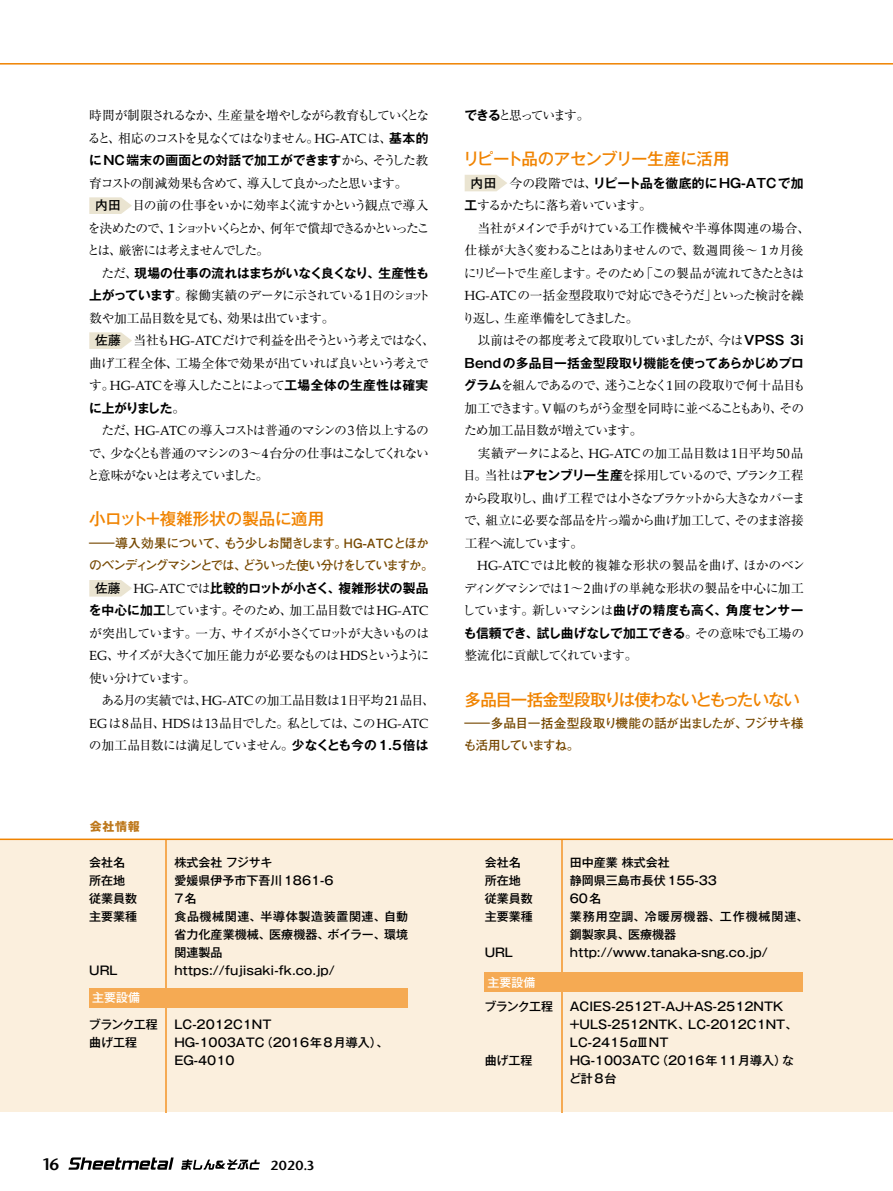
<style>
.page{position:relative;width:893px;height:1191px;background:#fff}
.page>*{position:absolute;margin:0;border:0;box-sizing:border-box;transform-origin:0 0}
.t1{font:500 16.5px "Gothic MB101 Pr 5";letter-spacing:-.065em;color:#f08300}
.t2{font:500 16.5px "Gothic MB101 Pr 5";letter-spacing:-.04em;color:#f08300}
.t3{font:500 16.5px "Gothic MB101 Pr 5";color:#f08300}
.t4{font:15.9px "Stone Sans Semi Boold";color:#000}
.t5{font:12.75px/22.5px "Ryumin Pro";letter-spacing:-.085em;color:#000;text-align:justify}
.t6{font:700 12.75px/22.5px "Gothic MB101 Pr 5 De";color:#000}
.t7{font:700 12.75px/22.5px "Futo Go B101 Pr 5";letter-spacing:-.085em;color:#764800;scale:2 1}
.t8{font:12.75px "Ryumin Pro";letter-spacing:-.105em;color:#000}
.t9{font:12.75px/22.5px "Ryumin Pro";letter-spacing:-.02em;color:#000;text-align:right}
.t10{font:12.75px "Ryumin Pro";letter-spacing:-.16em;color:#000}
.t11{font:12.75px "Ryumin Pro";letter-spacing:-.115em;color:#000}
.t12{font:12.75px "Ryumin Pro";letter-spacing:-.145em;color:#000}
.t13{font:12.75px "Ryumin Pro";letter-spacing:-.125em;color:#000}
.t14{font:12.75px "Ryumin Pro";letter-spacing:-.03em;color:#000}
.t15{font:12.75px "Ryumin Pro";letter-spacing:-.15em;color:#000}
.t16{font:12.75px "Ryumin Pro";color:#000}
.t17{font:12.75px "Ryumin Pro";letter-spacing:-.04em;color:#000}
.t18{font:700 12.75px "Gothic MB101 Pr 5 De";letter-spacing:-.06em;color:#000}
.t19{font:12.75px "Stone Sans Semi Boold";color:#000}
.t20{font:500 12px/18px "Gothic MB101 Pro";color:#000}
.t21{font:500 12px/18px "Gothic MB101 Pro";letter-spacing:.08em;color:#000}
.t22{font:500 12px "Gothic MB101 Pro";color:#fff}
.t23{font:700 12px "Gothic MB101 Pro";color:#bd771a}
.s1{font-family:"Palatino Linotype";font-size:13.2px}
.s2{font-family:"Gothic MB101 Pr 5 De";font-weight:700}
.s3{font-family:"Ryumin Pro";font-weight:400}
.s4{font-family:"Futo Go B101 Pr 5";font-weight:700}
.s5{font-family:"Palatino Linotype";font-size:13.5px}
.s6{font-family:"Futo Go B101 Pr 5"}
.s7{font-family:"Palatino Linotype";font-weight:400;font-size:13.2px}
</style>
<div class="page">
<hr style="left:0;top:63px;width:893px;height:2px;background:#f08300">
<div style="left:0;top:839px;width:893px;height:273px;background:#fbefdd"></div>
<hr style="left:166px;top:840px;width:1px;height:272px;background:#f5aa53">
<hr style="left:561px;top:840px;width:2px;height:272px;background:#f5aa53">
<hr style="left:0;top:838px;width:893px;height:2px;background:#f08300">
<div style="left:89px;top:988px;width:319px;height:20px;background:#f5aa53"></div>
<div style="left:484px;top:972px;width:319px;height:20px;background:#f5aa53"></div>
<svg style="left:89px;top:580px;width:43px;height:16px"></svg>
<svg style="left:465px;top:175px;width:42px;height:16px"></svg>
<svg style="left:89px;top:197px;width:43px;height:17px"></svg>
<svg style="left:89px;top:332px;width:43px;height:17px"></svg>
<svg style="left:68px;top:1157px;width:106px;height:12px"></svg>
<svg style="left:181px;top:1159px;width:79px;height:10px"></svg>
<p class="t5" style="left:88px;top:103px;width:343px">時間が制限されるなか、生産量を増やしながら教育もしていくとなると、相応のコストを見なくてはなりません。<span class="s1">HG-ATC</span>は、<span class="s2">基本的</span></p>
<p class="t6" style="left:89px;top:148px;width:341px">にNC端末の画面との対話で加工ができます<span class="s3">から、そうした教</span></p>
<p class="t13" style="left:89px;top:173px;width:320px">育コストの削減効果も含めて、導入して良かったと思います。</p>
<p class="t17" style="left:95px;top:195px;width:335px"><span class="s4">内田</span> 目の前の仕事をいかに効率よく流すかという観点で導入</p>
<p class="t10" style="left:88px;top:218px;width:343px">を決めたので、<span class="s5">1</span> ショットいくらとか、何年で償却できるかといったこ</p>
<p class="t8" style="left:87px;top:240px;width:184px">とは、厳密には考えませんでした。</p>
<p class="t6" style="left:101px;top:260px;width:329px"><span class="s3">ただ、</span>現場の仕事の流れはまちがいなく良くなり、生産性も</p>
<p class="t8" style="left:89px;top:285px;width:343px"><span class="s2">上がっています</span>。稼働実績のデータに示されている<span class="s5">1</span>日のショット</p>
<p class="t5" style="left:89px;top:306px;width:247px">数や加工品目数を見ても、効果は出ています。</p>
<p class="t8" style="left:95px;top:330px;width:341px"><span class="s4">佐藤</span> 当社も<span class="s1">HG-ATC</span> だけで利益を出そうという考えではなく、</p>
<p class="t14" style="left:89px;top:353px;width:341px">曲げ工程全体、工場全体で効果が出ていれば良いという考えで</p>
<p class="t12" style="left:89px;top:375px;width:341px">す。<span class="s1">HG-ATC</span>を導入したことによって<span class="s2">工場全体の生産性は確実</span></p>
<p class="t18" style="left:89px;top:397px;width:98px">に上がりました<span class="s3">。</span></p>
<p class="t5" style="left:87px;top:418px;width:343px;text-indent:14px">ただ、<span class="s1">HG-ATC</span>の導入コストは普通のマシンの<span class="s5">3</span>倍以上するので、少なくとも普通のマシンの <span class="s5">3</span>～<span class="s5">4</span> 台分の仕事はこなしてくれないと意味がないとは考えていました。</p>
<p class="t3" style="left:89px;top:505px;width:236px">小ロット＋複雑形状の製品に適用</p>
<p class="t7" style="left:89px;top:531px;width:174px">―導入効果について、もう少しお聞きします。HG-ATCとほかのベンディングマシンとでは、どういった使い分けをしていますか。</p>
<p class="t6" style="left:95px;top:575px;width:335px"><span class="s6">佐藤</span> <span class="s7">HG-ATC</span><span class="s3">では</span>比較的ロットが小さく、複雑形状の製品</p>
<p class="t5" style="left:89px;top:598px;width:342px"><span class="s2">を中心に加工</span>しています。そのため、加工品目数では<span class="s1">HG-ATC</span>が突出しています。一方、サイズが小さくてロットが大きいものは<span class="s1">EG</span>、サイズが大きくて加圧能力が必要なものは<span class="s1">HDS</span>というように使い分けています。</p>
<p class="t5" style="left:89px;top:688px;width:348px;text-align:left;text-indent:13px">ある月の実績では、<span class="s1">HG-ATC</span>の加工品目数は<span class="s5">1</span>日平均 <span class="s5">21</span>品目、<br><span class="s1">EG</span>は<span class="s5">8</span>品目、<span class="s1">HDS</span>は<span class="s5">13</span>品目でした。私としては、この<span class="s1">HG-ATC</span>の加工品目数には満足していません。<span class="s2">少なくとも今の 1.5倍は</span></p>
<p class="t23" style="left:90px;top:817px;width:51px">会社情報</p>
<p class="t20" style="left:89px;top:852px;width:37px">会社名</p>
<p class="t20" style="left:174px;top:852px;width:100px">株式会社フジサキ</p>
<p class="t20" style="left:89px;top:870px;width:37px">所在地</p>
<p class="t20" style="left:174px;top:870px;width:161px">愛媛県伊予市下吾川1861-6</p>
<p class="t20" style="left:89px;top:888px;width:49px">従業員数</p>
<p class="t20" style="left:174px;top:888px;width:24px">7名</p>
<p class="t20" style="left:89px;top:906px;width:49px">主要業種</p>
<p class="t20" style="left:174px;top:906px;width:235px;text-align:justify">食品機械関連、半導体製造装置関連、自動省力化産業機械、医療機器、ボイラー、環境関連製品</p>
<p class="t20" style="left:89px;top:960px;width:30px">URL</p>
<p class="t20" style="left:174px;top:960px;width:162px">https://fujisaki-fk.co.jp/</p>
<p class="t22" style="left:92px;top:988px;width:49px">主要設備</p>
<p class="t20" style="left:89px;top:1014px;width:70px">ブランク工程</p>
<p class="t20" style="left:174px;top:1014px;width:99px">LC-2012C1NT</p>
<p class="t20" style="left:89px;top:1032px;width:49px">曲げ工程</p>
<p class="t20" style="left:174px;top:1032px;width:216px">HG-1003ATC（2016年8月導入）、<br>EG-4010</p>
<p class="t4" style="left:43px;top:1154px;width:19px">16</p>
<p class="t19" style="left:270px;top:1157px;width:45px">2020.3</p>
<p class="t15" style="left:464px;top:105px;width:127px"><span class="s2">できる</span>と思っています。</p>
<p class="t2" style="left:463px;top:145px;width:268px">リピート品のアセンブリー生産に活用</p>
<p class="t6" style="left:471px;top:170px;width:335px"><span class="s6">内田</span> <span class="s3">今の段階では、</span>リピート品を徹底的にHG-ATCで加</p>
<p class="t5" style="left:465px;top:193px;width:189px"><span class="s2">工</span>するかたちに落ち着いています。</p>
<p class="t16" style="left:477px;top:218px;width:334px">当社がメインで手がけている工作機械や半導体関連の場合、</p>
<p class="t5" style="left:465px;top:238px;width:341px">仕様が大きく変わることはありませんので、数週間後～ <span class="s5">1</span>カ月後</p>
<p class="t11" style="left:464px;top:263px;width:342px">にリピートで生産します。そのため「この製品が流れてきたときは</p>
<p class="t5" style="left:465px;top:283px;width:341px"><span class="s1">HG-ATC</span>の一括金型段取りで対応できそうだ」といった検討を繰</p>
<p class="t15" style="left:462px;top:308px;width:178px">り返し、生産準備をしてきました。</p>
<p class="t5" style="left:477px;top:328px;width:328px">以前はその都度考えて段取りしていましたが、今は<span class="s2">VPSS 3i</span></p>
<p class="t6" style="left:465px;top:350px;width:341px">Bendの多品目一括金型段取り機能を使ってあらかじめプロ</p>
<p class="t5" style="left:464px;top:373px;width:343px"><span class="s2">グラム</span>を組んであるので、迷うことなく<span class="s5">1</span>回の段取りで何十品目も加工できます。<span class="s1">V</span> 幅のちがう金型を同時に並べることもあり、そのため加工品目数が増えています。</p>
<p class="t5" style="left:463px;top:441px;width:344px;text-align:left;text-indent:15px">実績データによると、<span class="s1">HG-ATC</span>の加工品目数は<span class="s5">1</span>日平均<span class="s5">50</span>品目。当社は<span class="s2">アセンブリー生産</span>を採用しているので、ブランク工程から段取りし、曲げ工程では小さなブラケットから大きなカバーまで、組立に必要な部品を片っ端から曲げ加工して、そのまま溶接工程へ流しています。</p>
<p class="t9" style="left:464px;top:553px;width:343px"><span class="s1">HG-ATC</span>では比較的複雑な形状の製品を曲げ、ほかのベンディングマシンでは<span class="s5">1</span>～<span class="s5">2</span>曲げの単純な形状の製品を中心に加工</p>
<p class="t6" style="left:463px;top:598px;width:343px"><span class="s3">しています。新しいマシンは</span>曲げの精度も高く、角度センサーも信頼でき、試し曲げなしで加工できる<span class="s3">。その意味でも工場の</span></p>
<p class="t5" style="left:464px;top:643px;width:175px">整流化に貢献してくれています。</p>
<p class="t1" style="left:465px;top:685px;width:337px">多品目一括金型段取りは使わないともったいない</p>
<p class="t7" style="left:464px;top:711px;width:171px">―多品目一括金型段取り機能の話が出ましたが、フジサキ様も活用していますね。</p>
<p class="t20" style="left:485px;top:852px;width:37px">会社名</p>
<p class="t20" style="left:570px;top:852px;width:101px">田中産業株式会社</p>
<p class="t20" style="left:485px;top:870px;width:37px">所在地</p>
<p class="t20" style="left:570px;top:870px;width:149px">静岡県三島市長伏155-33</p>
<p class="t20" style="left:485px;top:888px;width:49px">従業員数</p>
<p class="t20" style="left:570px;top:888px;width:33px">60名</p>
<p class="t20" style="left:485px;top:906px;width:49px">主要業種</p>
<p class="t21" style="left:570px;top:906px;width:240px">業務用空調、冷暖房機器、工作機械関連、鋼製家具、医療機器</p>
<p class="t20" style="left:485px;top:942px;width:30px">URL</p>
<p class="t20" style="left:570px;top:942px;width:199px">http://www.tanaka-sng.co.jp/</p>
<p class="t22" style="left:487px;top:972px;width:49px">主要設備</p>
<p class="t20" style="left:484px;top:996px;width:70px">ブランク工程</p>
<p class="t20" style="left:570px;top:996px;width:229px">ACIES-2512T-AJ+AS-2512NTK +ULS-2512NTK、LC-2012C1NT、<br>LC-2415αⅢNT</p>
<p class="t20" style="left:485px;top:1050px;width:49px">曲げ工程</p>
<p class="t20" style="left:569px;top:1050px;width:227px">HG-1003ATC（2016年11月導入）など計8台</p>
</div>
